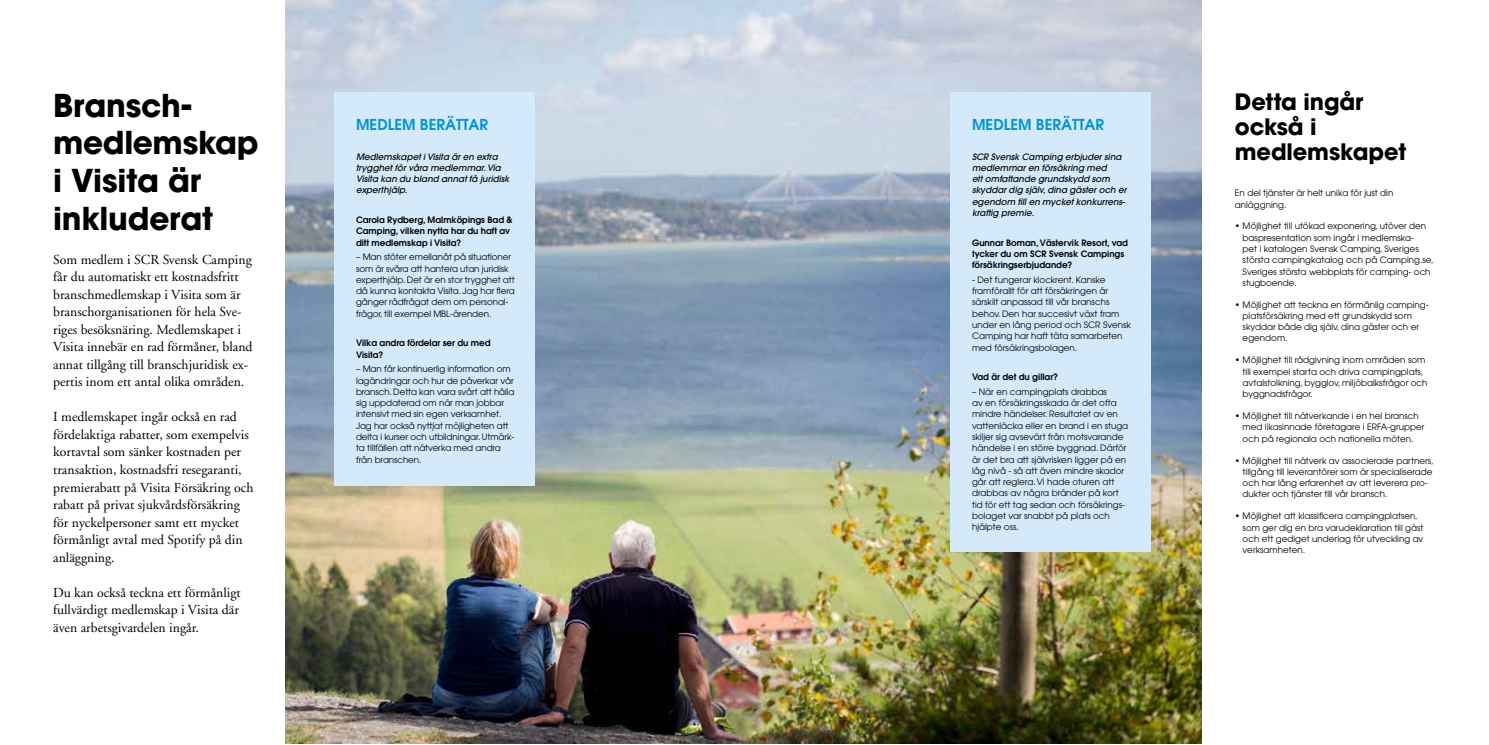
<style>
.page{position:relative;width:1489px;height:745px;background:#fff}
.page>*{position:absolute;margin:0;border:0;box-sizing:border-box;transform-origin:0 0}
.t1{font:700 31.25px/37.5px "Avant Garde";letter-spacing:-.01em;color:#000}
.t2{font:700 22.5px/25px "Avant Garde";letter-spacing:-.005em;color:#000}
.t3{font:600 15px "Avant Garde";color:#0095db}
.t4{font:13.75px/17.5px "Adobe Garamond";color:#000}
.t5{font:8.75px/11.2px "Avant Garde";color:#000}
.t6{font:italic 500 8.75px/11.2px "Avant Garde";color:#000}
.t7{font:600 8.75px/11.2px "Avant Garde";color:#000}
</style>
<div class="page">
<img style="left:285px;top:0;width:916px;height:743px">
<div style="left:950px;top:92px;width:200px;height:459px;background:#d4eafa"></div>
<div style="left:334px;top:92px;width:201px;height:393px;background:#d4eafa"></div>
<h1 class="t1" style="left:53px;top:86px;width:207px">Bransch&shy;medlemskap i Visita är inkluderat</h1>
<p class="t4" style="left:53px;top:251px;width:201px">Som medlem i SCR Svensk Camping får du automatiskt ett kostnadsfritt branschmedlemskap i Visita som är branschorganisationen för hela Sve&shy;riges besöksnäring. Medlemskapet i Visita innebär en rad förmåner, bland annat tillgång till branschjuridisk ex&shy;pertis inom ett antal olika områden.</p>
<p class="t4" style="left:53px;top:408px;width:202px">I medlemskapet ingår också en rad fördelaktiga rabatter, som exempelvis kortavtal som sänker kostnaden per transaktion, kostnadsfri resegaranti, premierabatt på Visita Försäkring och rabatt på privat sjukvårdsförsäkring för nyckelpersoner samt ett mycket förmånligt avtal med Spotify på din anläggning.</p>
<h3 class="t4" style="left:53px;top:583px;width:189px">Du kan också teckna ett förmånligt fullvärdigt medlemskap i Visita där även arbetsgivardelen ingår.</h3>
<h3 class="t3" style="left:356px;top:115px;width:134px">MEDLEM BERÄTTAR</h3>
<p class="t6" style="left:356px;top:151px;width:155px">Medlemskapet i Visita är en extra trygghet för våra medlemmar. Via<br>Visita kan du bland annat få juridisk experthjälp.</p>
<p class="t7" style="left:356px;top:214px;width:158px">Carola Rydberg, Malmköpings Bad &amp;<br>Camping, vilken nytta har du haft av ditt medlemskap i Visita?</p>
<p class="t5" style="left:356px;top:251px;width:160px">– Man stöter emellanåt på situationer som är svåra att hantera utan juridisk experthjälp. Det är en stor trygghet att då kunna kontakta Visita. Jag har flera gånger rådfrågat dem om personal&shy;frågor, till exempel MBL-ärenden.</p>
<p class="t7" style="left:356px;top:337px;width:136px">Vilka andra fördelar ser du med<br>Visita?</p>
<p class="t5" style="left:356px;top:363px;width:160px">– Man får kontinuerlig information om lagändringar och hur de påverkar vår bransch. Detta kan vara svårt att hålla sig uppdaterad om när man jobbar intensivt med sin egen verksamhet.<br>Jag har också nyttjat möjligheten att delta i kurser och utbildningar. Utmärk&shy;ta tillfällen att nätverka med andra från branschen.</p>
<h3 class="t3" style="left:972px;top:115px;width:134px">MEDLEM BERÄTTAR</h3>
<p class="t6" style="left:972px;top:151px;width:156px">SCR Svensk Camping erbjuder sina medlemmar en försäkring med<br>ett omfattande grundskydd som skyddar dig själv, dina gäster och er egendom till en mycket konkurrens&shy;kraftig premie.</p>
<p class="t7" style="left:972px;top:236px;width:157px">Gunnar Boman, Västervik Resort, vad tycker du om SCR Svensk Campings försäkringserbjudande?</p>
<p class="t5" style="left:972px;top:274px;width:160px">- Det fungerar klockrent. Kanske framförallt för att försäkringen är särskilt anpassad till vår branschs behov. Den har succesivt växt fram under en lång period och SCR Svensk Camping har haft täta samarbeten med försäkringsbolagen.</p>
<p class="t7" style="left:972px;top:371px;width:88px">Vad är det du gillar?</p>
<p class="t5" style="left:972px;top:386px;width:158px">– När en campingplats drabbas<br>av en försäkringsskada är det ofta mindre händelser. Resultatet av en vattenläcka eller en brand i en stuga skiljer sig avsevärt från motsvarande händelse i en större byggnad. Därför är det bra att självrisken ligger på en låg nivå - så att även mindre skador går att reglera. Vi hade oturen att drabbas av några bränder på kort tid för ett tag sedan och försäkrings&shy;bolaget var snabbt på plats och hjälpte oss.</p>
<h2 class="t2" style="left:1234px;top:89px;width:173px">Detta ingår också i medlemskapet</h2>
<p class="t5" style="left:1234px;top:187px;width:160px">En del tjänster är helt unika för just din anläggning.</p>
<p class="t5" style="left:1242px;top:220px;width:193px;text-indent:-8px">• Möjlighet till utökad exponering, utöver den baspresentation som ingår i medlemska-<br>pet i katalogen Svensk Camping, Sveriges största campingkatalog och på Camping.se, Sveriges största webbplats för camping- och stugboende.</p>
<p class="t5" style="left:1242px;top:298px;width:187px;text-indent:-8px">• Möjlighet att teckna en förmånlig camping&shy;platsförsäkring med ett grundskydd som skyddar både dig själv, dina gäster och er egendom.</p>
<p class="t5" style="left:1242px;top:354px;width:186px;text-indent:-8px">• Möjlighet till rådgivning inom områden som till exempel starta och driva campingplats, avtalstolkning, bygglov, miljöbalksfrågor och byggnadsfrågor.</p>
<p class="t5" style="left:1242px;top:410px;width:183px;text-indent:-8px">• Möjlighet till nätverkande i en hel bransch med likasinnade företagare i ERFA-grupper och på regionala och nationella möten.</p>
<p class="t5" style="left:1242px;top:454px;width:193px;text-indent:-8px">• Möjlighet till nätverk av associerade partners, tillgång till leverantörer som är specialiserade och har lång erfarenhet av att leverera pro&shy;dukter och tjänster till vår bransch.</p>
<p class="t5" style="left:1242px;top:510px;width:182px;text-indent:-8px">• Möjlighet att klassificera campingplatsen, som ger dig en bra varudeklaration till gäst och ett gediget underlag för utveckling av verksamheten.</p>
</div>
